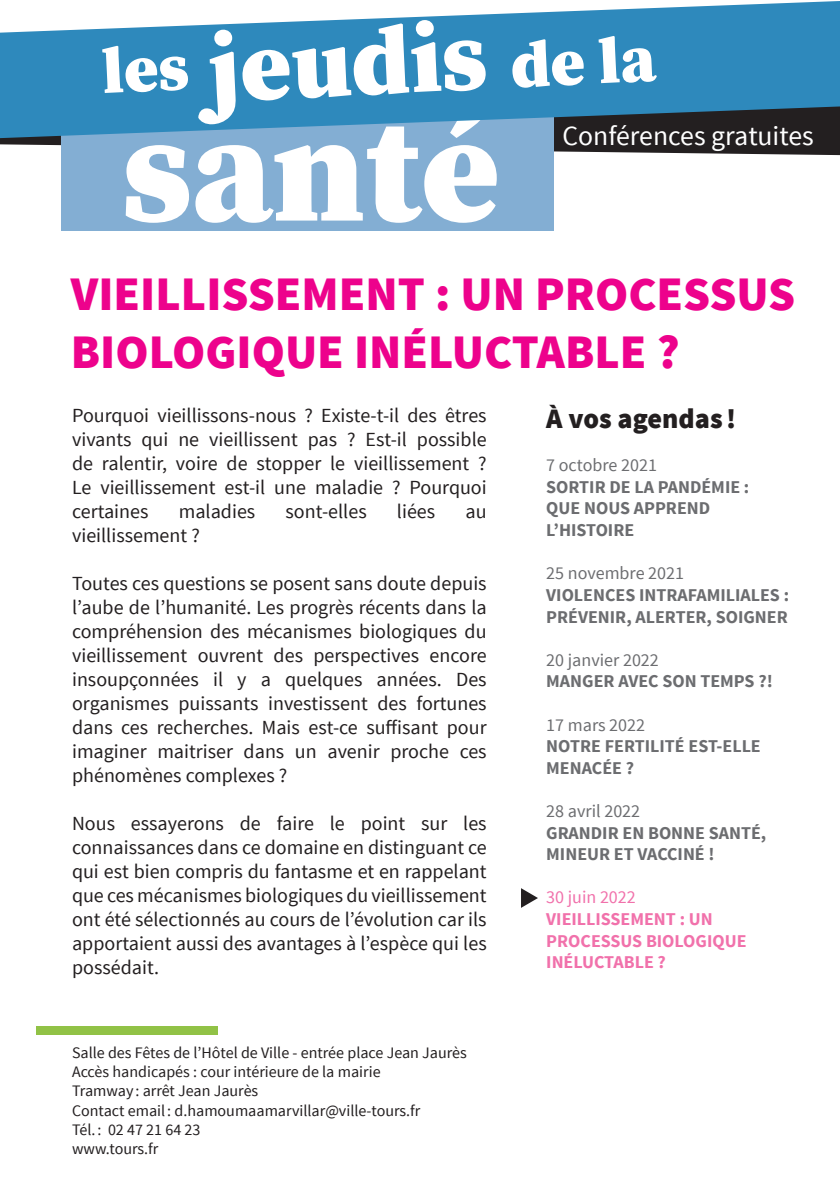
<style>
.page{position:relative;width:840px;height:1191px;background:#fff}
.page>*{position:absolute;margin:0;border:0;box-sizing:border-box;transform-origin:0 0}
.t1{font:900 149.6px "Source Serif Pro";color:#fff}
.t2{font:900 65.6px "Source Serif Pro";color:#fff}
.t3{font:900 48px/57.6px "Source Sans Pro";color:#ed028c}
.t4{font:900 28px "Source Sans Pro";color:#231f20}
.t5{font:27.6px "Source Sans Pro";color:#fff}
.t6{font:20px/24px "Source Sans Pro";color:#231f20;text-align:justify}
.t7{font:700 18px/21.6px "Source Sans Pro";color:#6c6d70}
.t8{font:18px "Source Sans Pro";color:#6c6d70}
.t9{font:700 18px/21.6px "Source Sans Pro";color:#f171ab}
.t10{font:18px "Source Sans Pro";color:#f171ab}
.t11{font:16px/19.2px "Source Sans Pro";color:#231f20}
.s1{font-size:97.2px}
</style>
<div class="page">
<svg style="left:0;top:140px;width:839px;height:15px;fill:#231f20"></svg>
<div style="left:61px;top:83px;width:492px;height:147px;background:#83aed3"></div>
<svg style="left:0;top:1px;width:839px;height:139px;fill:#2e89bc"></svg>
<svg style="left:521px;top:888px;width:16px;height:20px"></svg>
<div style="left:36px;top:1026px;width:181px;height:9px;background:#91c246"></div>
<h2 class="t2" style="left:101px;top:49px;width:554px;rotate:-3deg">les <span class="s1">jeudis</span> de la</h2>
<h3 class="t5" style="left:562px;top:118px;width:253px">Conférences gratuites</h3>
<h1 class="t1" style="left:122px;top:84px;width:378px">santé</h1>
<h3 class="t3" style="left:71px;top:267px;width:725px">VIEILLISSEMENT : UN PROCESSUS<br>BIOLOGIQUE INÉLUCTABLE ?</h3>
<h3 class="t4" style="left:546px;top:400px;width:191px">À vos agendas !</h3>
<p class="t8" style="left:546px;top:454px;width:112px">7 octobre 2021</p>
<p class="t7" style="left:546px;top:477px;width:204px">SORTIR DE LA PANDÉMIE :<br>QUE NOUS APPREND<br>L’HISTOIRE</p>
<p class="t8" style="left:546px;top:562px;width:139px">25 novembre 2021</p>
<p class="t7" style="left:546px;top:585px;width:244px">VIOLENCES INTRAFAMILIALES :<br>PRÉVENIR, ALERTER, SOIGNER</p>
<p class="t8" style="left:546px;top:648px;width:114px">20 janvier 2022</p>
<p class="t7" style="left:546px;top:671px;width:228px">MANGER AVEC SON TEMPS ?!</p>
<p class="t8" style="left:546px;top:713px;width:100px">17 mars 2022</p>
<p class="t7" style="left:546px;top:736px;width:216px">NOTRE FERTILITÉ EST-ELLE<br>MENACÉE ?</p>
<p class="t8" style="left:546px;top:800px;width:95px">28 avril 2022</p>
<p class="t7" style="left:546px;top:822px;width:221px">GRANDIR EN BONNE SANTÉ,<br>MINEUR ET VACCINÉ !</p>
<p class="t10" style="left:546px;top:886px;width:91px">30 juin 2022</p>
<p class="t9" style="left:546px;top:909px;width:202px">VIEILLISSEMENT : UN<br>PROCESSUS BIOLOGIQUE<br>INÉLUCTABLE ?</p>
<p class="t6" style="left:72px;top:404px;width:416px">Pourquoi vieillissons-nous ? Existe-t-il des êtres vivants qui ne vieillissent pas ? Est-il possible de ralentir, voire de stopper le vieillissement ?<br>Le vieillissement est-il une maladie ? Pourquoi certaines</p>
<p class="t6" style="left:179px;top:500px;width:78px">maladies</p>
<p class="t6" style="left:285px;top:500px;width:83px">sont-elles</p>
<p class="t6" style="left:397px;top:500px;width:40px">liées</p>
<p class="t6" style="left:465px;top:500px;width:23px">au</p>
<p class="t6" style="left:72px;top:524px;width:129px">vieillissement ?</p>
<p class="t6" style="left:72px;top:572px;width:416px">Toutes ces questions se posent sans doute depuis l’aube de l’humanité. Les progrès récents dans la compréhension des mécanismes biologiques du vieillissement ouvrent des perspectives encore insoupçonnées il y a quelques années. Des organismes puissants investissent des fortunes dans ces recherches. Mais est-ce suffisant pour imaginer maitriser dans un avenir proche ces phénomènes complexes ?</p>
<p class="t6" style="left:72px;top:812px;width:416px">Nous essayerons de faire le point sur les connaissances dans ce domaine en distinguant ce qui est bien compris du fantasme et en rappelant que ces mécanismes biologiques du vieillissement ont été sélectionnés au cours de l’évolution car ils apportaient aussi des avantages à l’espèce qui les possédait.</p>
<p class="t11" style="left:72px;top:1043px;width:396px">Salle des Fêtes de l’Hôtel de Ville - entrée place Jean Jaurès Accès handicapés : cour intérieure de la mairie<br>Tramway : arrêt Jean Jaurès<br>Contact email: d.hamoumaamarvillar@ville-tours.fr<br>Tél. : 02 47 21 64 23<br>www.tours.fr</p>
</div>
